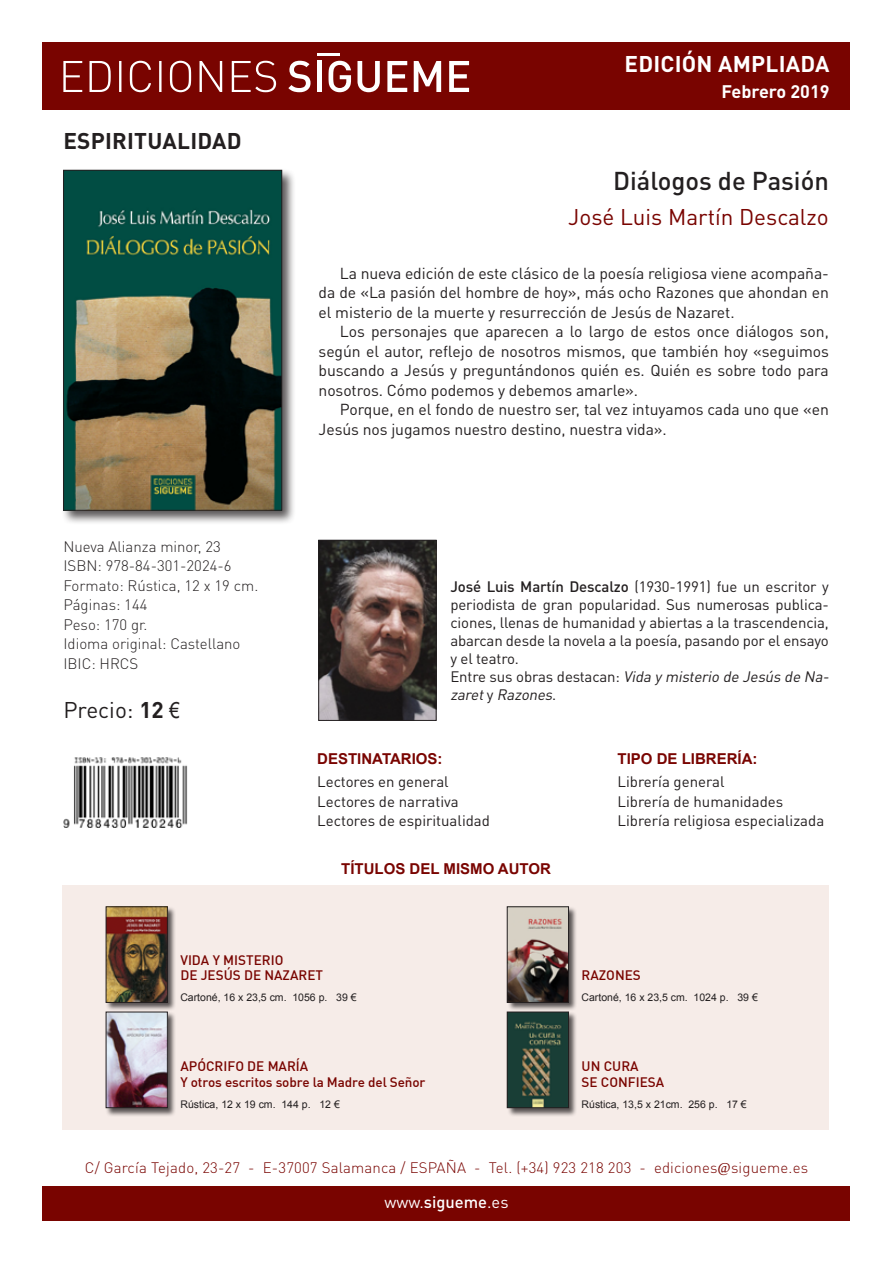
<style>
.page{position:relative;width:893px;height:1263px;background:#fff}
.page>*{position:absolute;margin:0;border:0;box-sizing:border-box;transform-origin:0 0}
.t1{font:500 25.5px "DIN Pro";color:#231f20}
.t2{font:22.5px "DIN Pro";color:#790400}
.t3{font:700 22.5px "DIN Pro";letter-spacing:.01em;color:#fff}
.t4{font:700 22.5px "DIN Pro";letter-spacing:.01em;color:#231f20}
.t5{font:22.5px "DIN Pro";color:#231f20}
.t6{font:700 18px "DIN Pro";color:#fff}
.t7{font:16.5px "DIN Pro";color:#fff}
.t8{font:15.75px/19.5px "DIN Pro";letter-spacing:-.005em;color:#231f20;text-align:justify}
.t9{font:15px/18px "DIN Pro";letter-spacing:-.01em;color:#231f20}
.t10{font:300 15px/19.5px "DIN Pro";color:#231f20}
.t11{font:300 15px "DIN Pro";letter-spacing:.01em;color:#790400}
.t12{font:700 15px "Arial";color:#790400}
.t13{font:500 13.5px/15.8px "DIN";color:#790400}
.t14{font:10.5px "Arial";color:#231f20}
.s1{font-weight:700}
.s2{font-family:"Arial Narrow"}
.s3{font-weight:500}
.s4{font-style:italic}
.s5{font-family:"Sakkal Majalla";font-weight:400;font-size:19.5px}
</style>
<div class="page">
<div style="left:43px;top:1186px;width:807px;height:34px;background:#790400"></div>
<div style="left:43px;top:43px;width:807px;height:67px;background:#790400"></div>
<hr style="left:317px;top:53px;width:23px;height:3px;background:#fff">
<svg style="left:288px;top:61px;width:23px;height:31px"></svg>
<div style="left:317px;top:61px;width:5px;height:31px;background:#fff"></div>
<svg style="left:329px;top:61px;width:22px;height:31px"></svg>
<svg style="left:357px;top:61px;width:23px;height:31px"></svg>
<svg style="left:387px;top:61px;width:20px;height:31px"></svg>
<svg style="left:414px;top:61px;width:27px;height:31px"></svg>
<svg style="left:449px;top:61px;width:20px;height:31px"></svg>
<svg style="left:63px;top:61px;width:213px;height:31px"></svg>
<div style="left:61px;top:168px;width:235px;height:356px;background:#231f20;opacity:.75"></div>
<img style="left:65px;top:172px;width:215px;height:336px">
<div style="left:63px;top:170px;width:219px;height:340px;border:1px solid #231f20"></div>
<img style="left:321px;top:542px;width:113px;height:176px">
<div style="left:319px;top:540px;width:117px;height:180px;border:1px solid #231f20"></div>
<div style="left:63px;top:885px;width:766px;height:245px;background:#f6ece8"></div>
<div style="left:106px;top:906px;width:70px;height:105px;background:#231f20;opacity:.75"></div>
<img style="left:108px;top:909px;width:57px;height:91px">
<div style="left:106px;top:907px;width:61px;height:95px;border:1px solid #231f20"></div>
<img style="left:63px;top:757px;width:125px;height:71px">
<div style="left:507px;top:906px;width:70px;height:105px;background:#231f20;opacity:.75"></div>
<img style="left:509px;top:909px;width:58px;height:91px">
<div style="left:507px;top:907px;width:62px;height:95px;border:1px solid #231f20"></div>
<div style="left:106px;top:1011px;width:70px;height:106px;background:#231f20;opacity:.75"></div>
<img style="left:108px;top:1014px;width:57px;height:92px">
<div style="left:106px;top:1012px;width:61px;height:96px;border:1px solid #231f20"></div>
<div style="left:507px;top:1011px;width:70px;height:106px;background:#231f20;opacity:.75"></div>
<img style="left:509px;top:1014px;width:58px;height:92px">
<div style="left:507px;top:1012px;width:62px;height:96px;border:1px solid #231f20"></div>
<h2 class="t3" style="left:624px;top:49px;width:207px">EDICIÓN AMPLIADA</h2>
<h2 class="t4" style="left:63px;top:126px;width:180px">ESPIRITUALIDAD</h2>
<p class="t10" style="left:63px;top:536px;width:196px">Nueva Alianza minor, 23<br>ISBN: 978-84-301-2024-6<br>Formato: Rústica, 12 x 19 cm.<br>Páginas: 144<br>Peso: 170 gr.<br>Idioma original: Castellano<br>IBIC: HRCS</p>
<h2 class="t5" style="left:63px;top:694px;width:118px">Precio: <span class="s1">12</span> <span class="s2">€</span></h2>
<p class="t6" style="left:721px;top:80px;width:110px">Febrero 2019</p>
<h1 class="t1" style="left:613px;top:163px;width:217px">Diálogos de Pasión</h1>
<h2 class="t2" style="left:568px;top:202px;width:262px">José Luis Martín Descalzo</h2>
<p class="t8" style="left:319px;top:263px;width:512px;text-indent:21px">La nueva edición de este clásico de la poesía religiosa viene acompaña&shy;da de «La pasión del hombre de hoy», más ocho Razones que ahondan en el misterio de la muerte y resurrección de Jesús de Nazaret.</p>
<p class="t8" style="left:319px;top:321px;width:512px;text-indent:21px">Los personajes que aparecen a lo largo de estos once diálogos son, según el autor, reflejo de nosotros mismos, que también hoy «seguimos buscando a Jesús y preguntándonos quién es. Quién es sobre todo para nosotros. Cómo podemos y debemos amarle».</p>
<p class="t8" style="left:319px;top:399px;width:512px;text-indent:21px">Porque, en el fondo de nuestro ser, tal vez intuyamos cada uno que «en<br>Jesús nos jugamos nuestro destino, nuestra vida».</p>
<p class="t9" style="left:450px;top:576px;width:383px"><span class="s3">José Luis Martín Descalzo</span> (1930-1991) fue un escritor y periodista de gran popularidad. Sus numerosas publica&shy;ciones, llenas de humanidad y abiertas a la trascendencia, abarcan desde la novela a la poesía, pasando por el ensayo y el teatro.<br>Entre sus obras destacan: <span class="s4">Vida ymisterio de Jesús de Na&shy;zaret</span>y <span class="s4">Razones</span>.</p>
<p class="t12" style="left:317px;top:748px;width:127px">DESTINATARIOS:</p>
<p class="t9" style="left:317px;top:772px;width:174px;line-height:19.5px">Lectores en general<br>Lectores de narrativa<br>Lectores de espiritualidad</p>
<p class="t12" style="left:341px;top:859px;width:211px">TÍTULOS DEL MISMO AUTOR</p>
<p class="t12" style="left:618px;top:748px;width:142px">TIPO DE LIBRERÍA:</p>
<p class="t9" style="left:618px;top:772px;width:208px;line-height:19.5px">Librería general<br>Librería de humanidades<br>Librería religiosa especializada</p>
<p class="t13" style="left:180px;top:951px;width:144px">VIDA Y MISTERIO<br>DE JESÚS DE NAZARET</p>
<p class="t14" style="left:180px;top:991px;width:178px">Cartoné, 16 x 23,5 cm. 1056 p. 39 €</p>
<p class="t13" style="left:180px;top:1058px;width:246px">APÓCRIFO DE MARÍA<br>Y otros escritos sobre la Madre del Señor</p>
<p class="t14" style="left:180px;top:1097px;width:161px">Rústica, 12 x 19 cm. 144 p. 12 €</p>
<p class="t13" style="left:582px;top:967px;width:61px">RAZONES</p>
<p class="t14" style="left:582px;top:991px;width:178px">Cartoné, 16 x 23,5 cm. 1024 p. 39 €</p>
<p class="t13" style="left:582px;top:1058px;width:84px">UN CURA<br>SE CONFIESA</p>
<p class="t14" style="left:582px;top:1097px;width:167px">Rústica, 13,5 x 21cm. 256 p. 17 €</p>
<p class="t11" style="left:85px;top:1157px;width:725px">C/ García Tejado, 23-27 - E-37007 Salamanca / ESPAÑA - Tel. (+34) 923 218 203 - ediciones<span class="s5">@</span>sigueme.es</p>
<p class="t7" style="left:384px;top:1191px;width:126px">www.<span class="s3">sigueme</span>.es</p>
</div>
